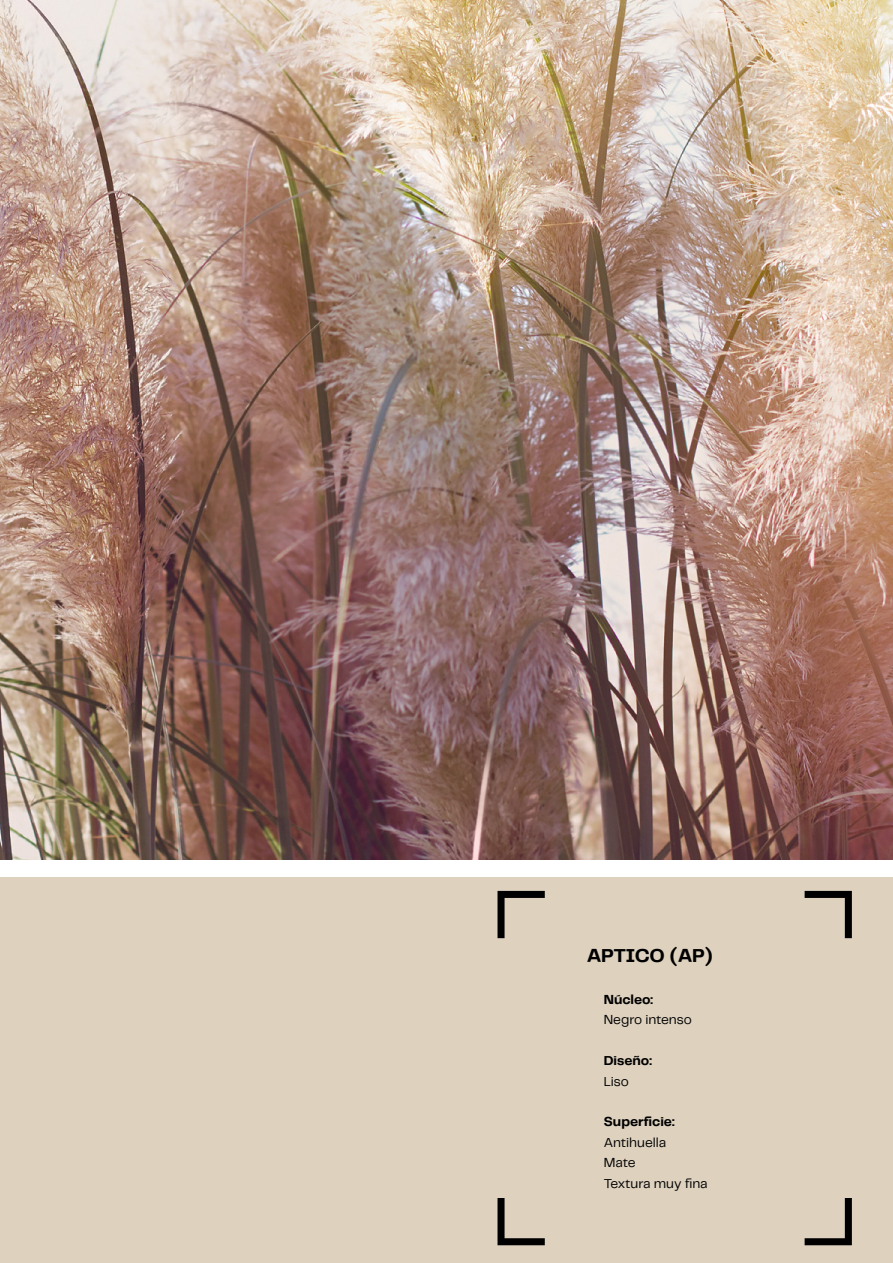
<style>
.page{position:relative;width:893px;height:1263px;background:#fff}
.page>*{position:absolute;margin:0;border:0;box-sizing:border-box;transform-origin:0 0}
.t1{font:700 19.5px "Telegraf";letter-spacing:-.025em;color:#000}
.t2{font:13.5px/20.4px "Telegraf";letter-spacing:-.005em;color:#000}
.t3{font:700 13.5px "Telegraf";letter-spacing:-.005em;color:#000}
</style>
<div class="page">
<img style="left:0;top:0;width:893px;height:859px">
<svg style="left:805px;top:1198px;width:47px;height:47px;background:#a1988b"></svg>
<svg style="left:497px;top:1198px;width:48px;height:47px;background:#a2998b"></svg>
<svg style="left:805px;top:891px;width:47px;height:47px;background:#a0988a"></svg>
<svg style="left:497px;top:891px;width:48px;height:47px;background:#a1998b"></svg>
<h1 class="t1" style="left:587px;top:942px;width:127px">APTICO (AP)</h1>
<p class="t3" style="left:604px;top:990px;width:51px">Núcleo:</p>
<p class="t2" style="left:604px;top:1009px;width:90px">Negro intenso</p>
<p class="t3" style="left:604px;top:1051px;width:50px">Diseño:</p>
<p class="t2" style="left:604px;top:1070px;width:27px">Liso</p>
<p class="t3" style="left:604px;top:1113px;width:72px">Superficie:</p>
<p class="t2" style="left:604px;top:1132px;width:105px">Antihuella<br>Mate<br>Textura muy fina</p>
</div>
